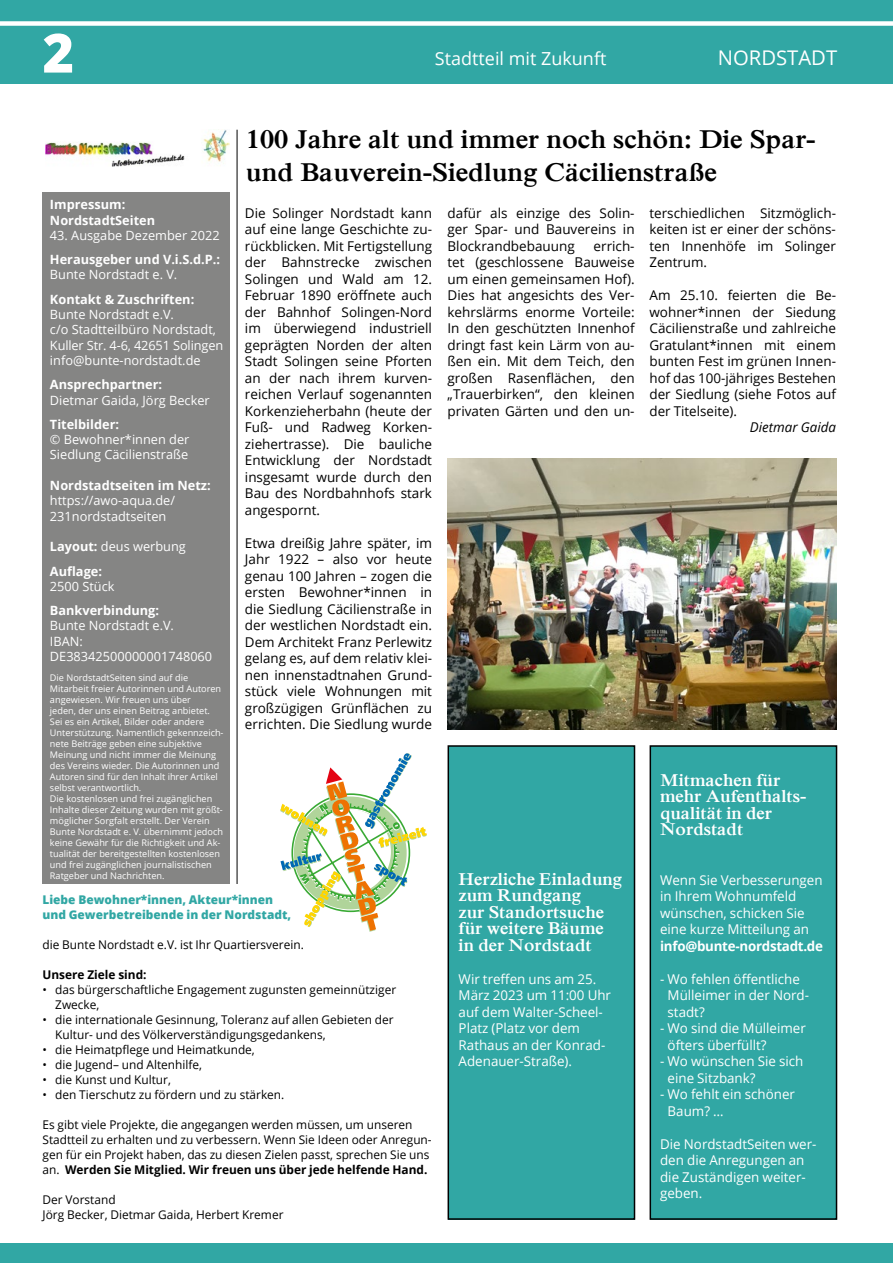
<style>
.page{position:relative;width:893px;height:1263px;background:#fff}
.page>*{position:absolute;margin:0;border:0;box-sizing:border-box;transform-origin:0 0}
.t1{font:800 54px "Open Sans";color:#fff}
.t2{font:700 27px/32.4px "Iskoola Pota";color:#000}
.t3{font:20.25px "Open Sans";color:#fff}
.t4{font:700 18px/16.5px "Iskoola Pota";color:#fff}
.t5{font:18px "Open Sans";color:#fff}
.t6{font:13.5px/16.5px "Open Sans";color:#000;text-align:justify}
.t7{font:13.5px/16.5px "Open Sans";color:#fff}
.t8{font:700 13.5px "Open Sans";letter-spacing:-.02em;color:#fff}
.t9{font:italic 13.5px "Open Sans";color:#000}
.t10{font:12.75px/15.3px "Open Sans";color:#fff}
.t11{font:700 12.75px/15.3px "Open Sans";color:#fff}
.t12{font:12px/15px "Open Sans";color:#000}
.t13{font:800 12px/15px "Open Sans";color:#31a7a4}
.t14{font:700 12px "Open Sans";color:#000}
.t15{font:9.15px/10.9px "Open Sans";color:#fff}
.s1{font-weight:400}
.s2{font-weight:700}
</style>
<div class="page">
<div style="left:448px;top:746px;width:186px;height:473px;background:#31a7a4"></div>
<div style="left:448px;top:745px;width:187px;height:475px;border:2px solid #000"></div>
<div style="left:650px;top:746px;width:186px;height:473px;background:#31a7a4"></div>
<div style="left:650px;top:745px;width:187px;height:475px;border:2px solid #000"></div>
<div style="left:0;top:0;width:893px;height:84px;background:#31a7a4"></div>
<div style="left:0;top:21px;width:893px;height:5px;background:#fff"></div>
<div style="left:43px;top:192px;width:187px;height:692px;background:#858584"></div>
<hr style="left:237px;top:130px;width:1px;height:754px;background:#000">
<img style="left:45px;top:130px;width:184px;height:36px">
<svg style="left:280px;top:753px;width:147px;height:178px"></svg>
<div style="left:0;top:1243px;width:893px;height:20px;background:#31a7a4"></div>
<img style="left:447px;top:459px;width:389px;height:270px">
<h1 class="t1" style="left:43px;top:12px;width:33px">2</h1>
<h3 class="t5" style="left:435px;top:46px;width:173px">Stadtteil mit Zukunft</h3>
<h3 class="t3" style="left:718px;top:43px;width:121px">NORDSTADT</h3>
<h2 class="t2" style="left:246px;top:123px;width:571px">100 Jahre alt und immer noch schön: Die Spar&shy;und Bauverein-Siedlung Cäcilienstraße</h2>
<p class="t6" style="left:245px;top:204px;width:189px">Die Solinger Nordstadt kann auf eine lange Geschichte zu&shy;rückblicken. Mit Fertigstellung der Bahnstrecke zwischen Solingen und Wald am 12.<br>Februar 1890 eröffnete auch der Bahnhof Solingen-Nord im überwiegend industriell geprägten Norden der alten Stadt Solingen seine Pforten an der nach ihrem kurven&shy;reichen Verlauf sogenannten Korkenzieherbahn (heute der Fuß- und Radweg Korken&shy;ziehertrasse). Die bauliche Entwicklung der Nordstadt insgesamt wurde durch den Bau des Nordbahnhofs stark angespornt.</p>
<p class="t6" style="left:245px;top:534px;width:189px">Etwa dreißig Jahre später, im Jahr 1922 – also vor heute genau 100 Jahren – zogen die ersten Bewohner*innen in die Siedlung Cäcilienstraße in der westlichen Nordstadt ein.<br>Dem Architekt Franz Perlewitz gelang es, auf dem relativ klei&shy;nen innenstadtnahen Grund&shy;stück viele Wohnungen mit großzügigen Grünflächen zu errichten. Die Siedlung wurde</p>
<p class="t11" style="left:50px;top:197px;width:107px">Impressum:<br>NordstadtSeiten</p>
<p class="t10" style="left:50px;top:227px;width:171px">43. Ausgabe Dezember 2022</p>
<p class="t11" style="left:50px;top:251px;width:172px">Herausgeber und V.i.S.d.P.:</p>
<p class="t10" style="left:50px;top:267px;width:129px">Bunte Nordstadt e. V.</p>
<p class="t11" style="left:50px;top:291px;width:146px">Kontakt &amp; Zuschriften:</p>
<p class="t10" style="left:50px;top:306px;width:175px">Bunte Nordstadt e.V.<br>c/o Stadtteilbüro Nordstadt,<br>Kuller Str. 4-6, 42651 Solingen info@bunte-nordstadt.de</p>
<p class="t11" style="left:50px;top:377px;width:114px">Ansprechpartner:</p>
<p class="t10" style="left:50px;top:392px;width:161px">Dietmar Gaida, Jörg Becker</p>
<p class="t11" style="left:50px;top:416px;width:71px">Titelbilder:</p>
<p class="t10" style="left:50px;top:431px;width:141px">© Bewohner*innen der<br>Siedlung Cäcilienstraße</p>
<p class="t11" style="left:50px;top:477px;width:162px">Nordstadtseiten im Netz:</p>
<p class="t10" style="left:50px;top:493px;width:127px">https://awo-aqua.de/<br>231nordstadtseiten</p>
<p class="t11" style="left:50px;top:534px;width:137px;line-height:24.3px">Layout: <span class="s1">deus werbung<br></span>Auflage:</p>
<p class="t10" style="left:50px;top:578px;width:66px">2500 Stück</p>
<p class="t11" style="left:50px;top:602px;width:111px">Bankverbindung:</p>
<p class="t10" style="left:50px;top:618px;width:164px">Bunte Nordstadt e.V.<br>IBAN:<br>DE38342500000001748060</p>
<p class="t15" style="left:50px;top:672px;width:175px">Die NordstadtSeiten sind auf die Mitarbeit freier Autorinnen und Autoren angewiesen. Wir freuen uns über<br>jeden, der uns einen Beitrag anbietet.<br>Sei es ein Artikel, Bilder oder andere Unterstützung. Namentlich gekennzeich&shy;nete Beiträge geben eine subjektive Meinung und nicht immer die Meinung des Vereins wieder. Die Autorinnen und Autoren sind für den Inhalt ihrer Artikel selbst verantwortlich.<br>Die kostenlosen und frei zugänglichen Inhalte dieser Zeitung wurden mit größt&shy;möglicher Sorgfalt erstellt. Der Verein Bunte Nordstadt e. V. übernimmt jedoch keine Gewähr für die Richtigkeit und Ak&shy;tualität der bereitgestellten kostenlosen und frei zugänglichen journalistischen Ratgeber und Nachrichten.</p>
<p class="t6" style="left:448px;top:204px;width:189px">dafür als einzige des Solin&shy;ger Spar- und Bauvereins in Blockrandbebauung</p>
<p class="t6" style="left:649px;top:204px;width:188px">terschiedlichen Sitzmöglich&shy;keiten ist er einer der schöns&shy;ten Innenhöfe im Solinger Zentrum.</p>
<p class="t6" style="left:649px;top:287px;width:188px">Am 25.10. feierten die Be&shy;wohner*innen der Siedung Cäcilienstraße und zahlreiche Gratulant*innen mit einem bunten Fest im grünen Innen&shy;hof das 100-jähriges Bestehen der Siedlung (siehe Fotos auf der Titelseite).</p>
<p class="t9" style="left:750px;top:418px;width:88px">Dietmar Gaida</p>
<p class="t6" style="left:448px;top:237px;width:189px;text-indent:146px">errich&shy;tet (geschlossene Bauweise um einen gemeinsamen Hof).<br>Dies hat angesichts des Ver&shy;kehrslärms enorme Vorteile:<br>In den geschützten Innenhof dringt fast kein Lärm von au&shy;ßen ein. Mit dem Teich, den großen Rasenflächen, den „Trauerbirken“, den kleinen privaten Gärten und den un-</p>
<h3 class="t4" style="left:660px;top:772px;width:148px">Mitmachen für mehr Aufenthalts&shy;qualität in der<br>Nordstadt</h3>
<p class="t7" style="left:660px;top:871px;width:164px">Wenn Sie Verbesserungen in Ihrem Wohnumfeld wünschen, schicken Sie eine kurze Mitteilung an</p>
<p class="t8" style="left:660px;top:936px;width:164px">info@bunte-nordstadt.de</p>
<p class="t7" style="left:668px;top:970px;width:143px;text-indent:-7px">- Wo fehlen öffentliche<br>Mülleimer in der Nord&shy;stadt?</p>
<p class="t7" style="left:668px;top:1020px;width:140px;text-indent:-7px">- Wo sind die Mülleimer öfters überfüllt?</p>
<p class="t7" style="left:668px;top:1053px;width:137px;text-indent:-7px">- Wo wünschen Sie sich eine Sitzbank?</p>
<p class="t7" style="left:668px;top:1086px;width:129px;text-indent:-7px">- Wo fehlt ein schöner<br>Baum? …</p>
<p class="t7" style="left:660px;top:1135px;width:158px">Die NordstadtSeiten wer&shy;den die Anregungen an die Zuständigen weiter&shy;geben.</p>
<h3 class="t4" style="left:459px;top:871px;width:165px">Herzliche Einladung zum Rundgang<br>zur Standortsuche für weitere Bäume in der Nordstadt</h3>
<p class="t7" style="left:459px;top:970px;width:154px">Wir treffen uns am 25.<br>März 2023 um 11:00 Uhr auf dem Walter-Scheel-<br>Platz (Platz vor dem<br>Rathaus an der Konrad-<br>Adenauer-Straße).</p>
<p class="t13" style="left:43px;top:891px;width:250px">Liebe Bewohner*innen, Akteur*innen und Gewerbetreibende in der Nordstadt,</p>
<p class="t12" style="left:43px;top:937px;width:263px">die Bunte Nordstadt e.V. ist Ihr Quartiersverein.</p>
<p class="t14" style="left:43px;top:966px;width:106px">Unsere Ziele sind:</p>
<p class="t12" style="left:55px;top:982px;width:342px;text-indent:-13px">• das bürgerschaftliche Engagement zugunsten gemeinnütziger<br>Zwecke,</p>
<p class="t12" style="left:55px;top:1012px;width:340px;text-indent:-13px">• die internationale Gesinnung, Toleranz auf allen Gebieten der<br>Kultur- und des Völkerverständigungsgedankens,</p>
<p class="t12" style="left:43px;top:1042px;width:214px">• die Heimatpflege und Heimatkunde,</p>
<p class="t12" style="left:43px;top:1057px;width:161px">• die Jugend– und Altenhilfe,</p>
<p class="t12" style="left:43px;top:1072px;width:130px">• die Kunst und Kultur,</p>
<p class="t12" style="left:43px;top:1087px;width:243px">• den Tierschutz zu fördern und zu stärken.</p>
<p class="t12" style="left:43px;top:1117px;width:391px">Es gibt viele Projekte, die angegangen werden müssen, um unseren Stadtteil zu erhalten und zu verbessern. Wenn Sie Ideen oder Anregun&shy;gen für ein Projekt haben, das zu diesen Zielen passt, sprechen Sie uns an. <span class="s2">Werden Sie Mitglied. Wir freuen uns über jede helfende Hand.</span></p>
<p class="t12" style="left:43px;top:1192px;width:242px">Der Vorstand<br>Jörg Becker, Dietmar Gaida, Herbert Kremer</p>
</div>
